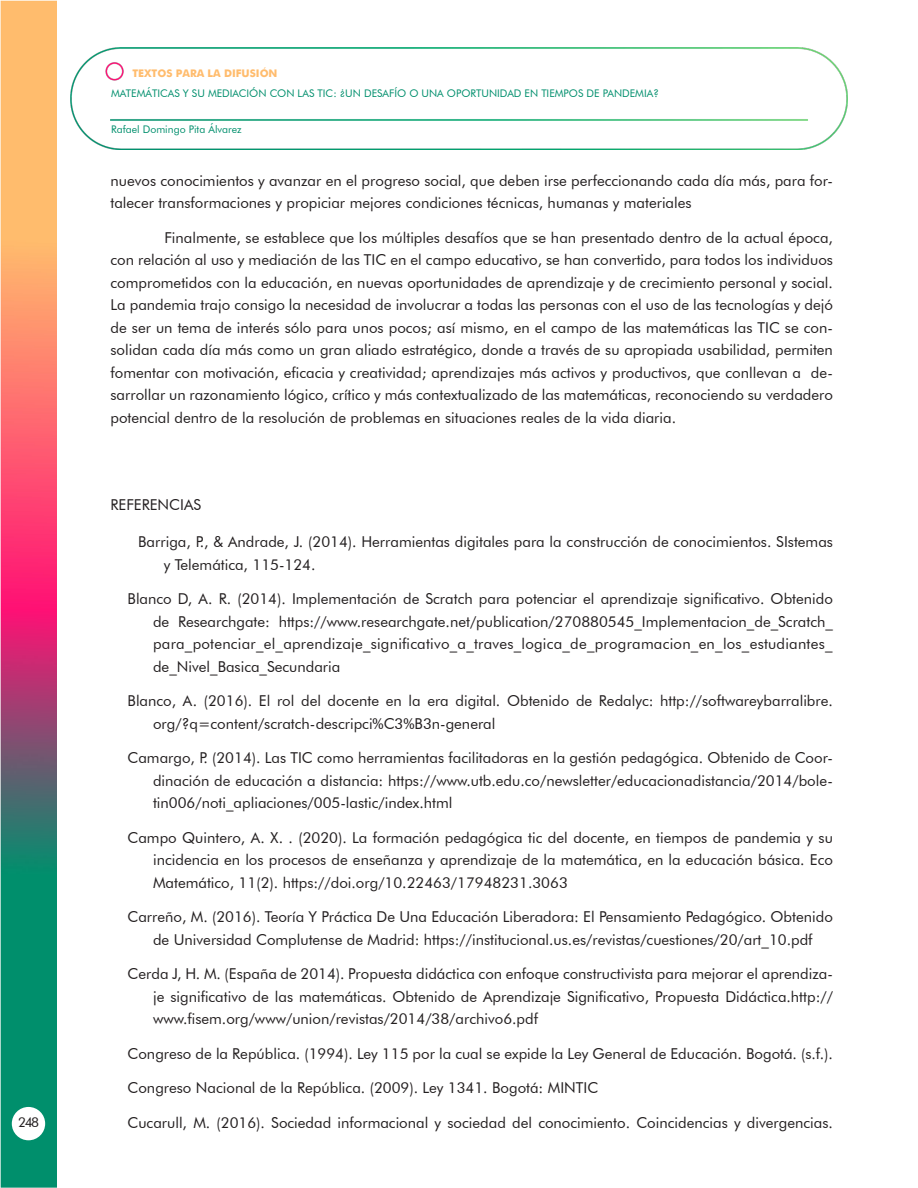
<style>
.page{position:relative;width:918px;height:1188px;background:#fff}
.page>*{position:absolute;margin:0;border:0;box-sizing:border-box;transform-origin:0 0}
.Body_Text{font:15px/22.5px "Futura BT";color:#231f20;text-align:justify}
.Heading_1{font:15px "Futura BT";color:#231f20}
.t1{font:13.5px "Futura BT";color:#231f20}
.t2{font:10.5px "Futura BT";color:#008f6d}
.t3{font:700 10.5px "Futura";color:#ffbc6d}
</style>
<div class="page">
<img style="left:0;top:0;width:57px;height:1188px">
<img style="left:71px;top:48px;width:776px;height:102px">
<div style="left:12px;top:1107px;width:33px;height:33px;background:#fff;border-radius:50%"></div>
<p class="t1" style="left:18px;top:1114px;width:22px">248</p>
<p class="t3" style="left:132px;top:66px;width:147px">TEXTOS PARA LA DIFUSIÓN</p>
<p class="t2" style="left:111px;top:87px;width:549px">MATEMÁTICAS Y SU MEDIACIÓN CON LAS TIC: ¿UN DESAFÍO O UNA OPORTUNIDAD EN TIEMPOS DE PANDEMIA?</p>
<p class="t2" style="left:111px;top:123px;width:132px">Rafael Domingo Pita Álvarez</p>
<p class="Body_Text" style="left:111px;top:169px;width:724px">nuevos conocimientos y avanzar en el progreso social, que deben irse perfeccionando cada día más, para for&shy;talecer transformaciones y propiciar mejores condiciones técnicas, humanas y materiales</p>
<p class="Body_Text" style="left:111px;top:226px;width:724px;text-indent:54px">Finalmente, se establece que los múltiples desafíos que se han presentado dentro de la actual época, con relación al uso y mediación de las TIC en el campo educativo, se han convertido, para todos los individuos comprometidos con la educación, en nuevas oportunidades de aprendizaje y de crecimiento personal y social.<br>La pandemia trajo consigo la necesidad de involucrar a todas las personas con el uso de las tecnologías y dejó de ser un tema de interés sólo para unos pocos; así mismo, en el campo de las matemáticas las TIC se con&shy;solidan cada día más como un gran aliado estratégico, donde a través de su apropiada usabilidad, permiten fomentar con motivación, eficacia y creatividad; aprendizajes más activos y productivos, que conllevan a de&shy;sarrollar un razonamiento lógico, crítico y más contextualizado de las matemáticas, reconociendo su verdadero potencial dentro de la resolución de problemas en situaciones reales de la vida diaria.</p>
<p class="Heading_1" style="left:111px;top:495px;width:92px">REFERENCIAS</p>
<p class="Body_Text" style="left:164px;top:531px;width:671px;text-indent:-26px">Barriga, P., &amp; Andrade, J. (2014). Herramientas digitales para la construcción de conocimientos. SIstemas y Telemática, 115-124.</p>
<p class="Body_Text" style="left:153px;top:588px;width:681px;text-indent:-26px">Blanco D, A. R. (2014). Implementación de Scratch para potenciar el aprendizaje significativo. Obtenido de Researchgate: https://www.researchgate.net/publication/270880545_Implementacion_de_Scratch_ para_potenciar_el_aprendizaje_significativo_a_traves_logica_de_programacion_en_los_estudiantes_ de_Nivel_Basica_Secundaria</p>
<p class="Body_Text" style="left:153px;top:690px;width:681px;text-indent:-26px">Blanco, A. (2016). El rol del docente en la era digital. Obtenido de Redalyc: http://softwareybarralibre. org/?q=content/scratch-descripci%C3%B3n-general</p>
<p class="Body_Text" style="left:153px;top:747px;width:681px;text-indent:-26px">Camargo, P. (2014). Las TIC como herramientas facilitadoras en la gestión pedagógica. Obtenido de Coor&shy;dinación de educación a distancia: https://www.utb.edu.co/newsletter/educacionadistancia/2014/bole&shy;tin006/noti_apliaciones/005-lastic/index.html</p>
<p class="Body_Text" style="left:153px;top:826px;width:681px;text-indent:-26px">Campo Quintero, A. X. . (2020). La formación pedagógica tic del docente, en tiempos de pandemia y su incidencia en los procesos de enseñanza y aprendizaje de la matemática, en la educación básica. Eco Matemático, 11(2). https://doi.org/10.22463/17948231.3063</p>
<p class="Body_Text" style="left:128px;top:906px;width:707px;text-align:center">Carreño, M. (2016). Teoría Y Práctica De Una Educación Liberadora: El Pensamiento Pedagógico. Obtenido de Universidad Complutense de Madrid: https://institucional.us.es/revistas/cuestiones/20/art_10.pdf</p>
<p class="Body_Text" style="left:153px;top:963px;width:681px;text-indent:-26px">Cerda J, H. M. (España de 2014). Propuesta didáctica con enfoque constructivista para mejorar el aprendiza&shy;je significativo de las matemáticas. Obtenido de Aprendizaje Significativo, Propuesta Didáctica.http:// www.fisem.org/www/union/revistas/2014/38/archivo6.pdf</p>
<p class="Body_Text" style="left:128px;top:1042px;width:707px">Congreso de la República. (1994). Ley 115 por la cual se expide la Ley General de Educación. Bogotá. (s.f.).</p>
<p class="Body_Text" style="left:128px;top:1077px;width:472px">Congreso Nacional de la República. (2009). Ley 1341. Bogotá: MINTIC</p>
<p class="Body_Text" style="left:128px;top:1111px;width:707px">Cucarull, M. (2016). Sociedad informacional y sociedad del conocimiento. Coincidencias y divergencias.</p>
</div>
